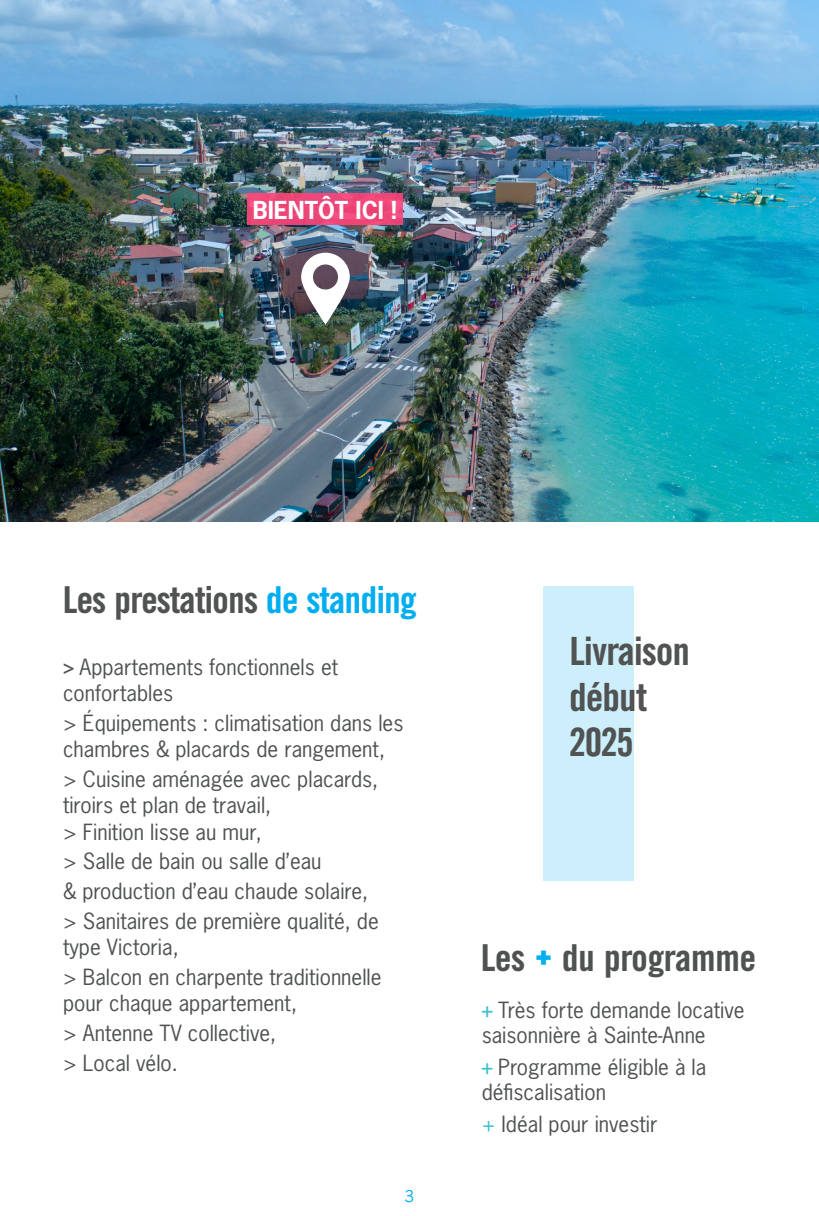
<style>
.page{position:relative;width:819px;height:1216px;background:#fff}
.page>*{position:absolute;margin:0;border:0;box-sizing:border-box;transform-origin:0 0}
.t1{font:36.75px "News Gothic SBOP Bold Con";letter-spacing:-.01em;color:#505352}
.t2{font:35px "News Gothic SBOP Bold Con";letter-spacing:-.01em;color:#505352}
.t3{font:35px "News Gothic SBOP Bold Con";color:#4f5252}
.t4{font:700 23.28px "News Gothic Std";color:#fff}
.t5{font:21px/26.2px "News Gothic Std";color:#4f5252}
.t6{font:15.75px "News Gothic SBOP";color:#00aeef}
.s1{color:#00aeef}
.s2{font-family:"Alternate Gothic Cond ATF";font-weight:500}
.s3{font-size:38.5px;color:#00aeef}
.s4{font-family:"Alternate Gothic Cond ATF";font-weight:500;color:#3cc1ce}
.s5{color:#3cc1ce}
</style>
<div class="page">
<img style="left:0;top:0;width:819px;height:522px">
<svg style="left:301px;top:253px;width:49px;height:71px"></svg>
<div style="left:248px;top:194px;width:155px;height:31px;background:#ed4678"></div>
<div style="left:544px;top:586px;width:90px;height:294px;background:#cdeffb"></div>
<p class="t4" style="left:253px;top:195px;width:146px">BIENTÔT ICI !</p>
<p class="t2" style="left:63px;top:579px;width:355px">Les prestations <span class="s1">de standing</span></p>
<p class="t5" style="left:63px;top:653px;width:276px"><span class="s2">&gt;</span> Appartements fonctionnels et confortables</p>
<p class="t5" style="left:63px;top:709px;width:342px">&gt; Équipements : climatisation dans les chambres &amp; placards de rangement,</p>
<p class="t5" style="left:63px;top:765px;width:317px">&gt; Cuisine aménagée avec placards, tiroirs et plan de travail,</p>
<p class="t5" style="left:63px;top:818px;width:200px">&gt; Finition lisse au mur,</p>
<p class="t5" style="left:63px;top:848px;width:260px">&gt; Salle de bain ou salle d’eau</p>
<p class="t5" style="left:63px;top:877px;width:307px">&amp; production d’eau chaude solaire,</p>
<p class="t5" style="left:63px;top:907px;width:317px">&gt; Sanitaires de première qualité, de type Victoria,</p>
<p class="t5" style="left:63px;top:963px;width:320px">&gt; Balcon en charpente traditionnelle</p>
<p class="t5" style="left:63px;top:989px;width:235px">pour chaque appartement,</p>
<p class="t5" style="left:63px;top:1019px;width:215px">&gt; Antenne TV collective,</p>
<p class="t5" style="left:63px;top:1049px;width:116px">&gt; Local vélo.</p>
<p class="t6" style="left:404px;top:1186px;width:11px">3</p>
<p class="t1" style="left:569px;top:629px;width:122px">Livraison</p>
<p class="t1" style="left:569px;top:675px;width:79px">début</p>
<p class="t1" style="left:569px;top:720px;width:65px">2025</p>
<p class="t3" style="left:481px;top:936px;width:276px">Les <span class="s3">+</span> du programme</p>
<p class="t5" style="left:481px;top:997px;width:264px;line-height:25.2px"><span class="s4">+</span> Très forte demande locative saisonnière à Sainte-Anne</p>
<p class="t5" style="left:481px;top:1054px;width:226px;line-height:25.2px"><span class="s4">+</span> Programme éligible à la défiscalisation</p>
<p class="t5" style="left:481px;top:1110px;width:177px"><span class="s5">+</span> Idéal pour investir</p>
</div>
